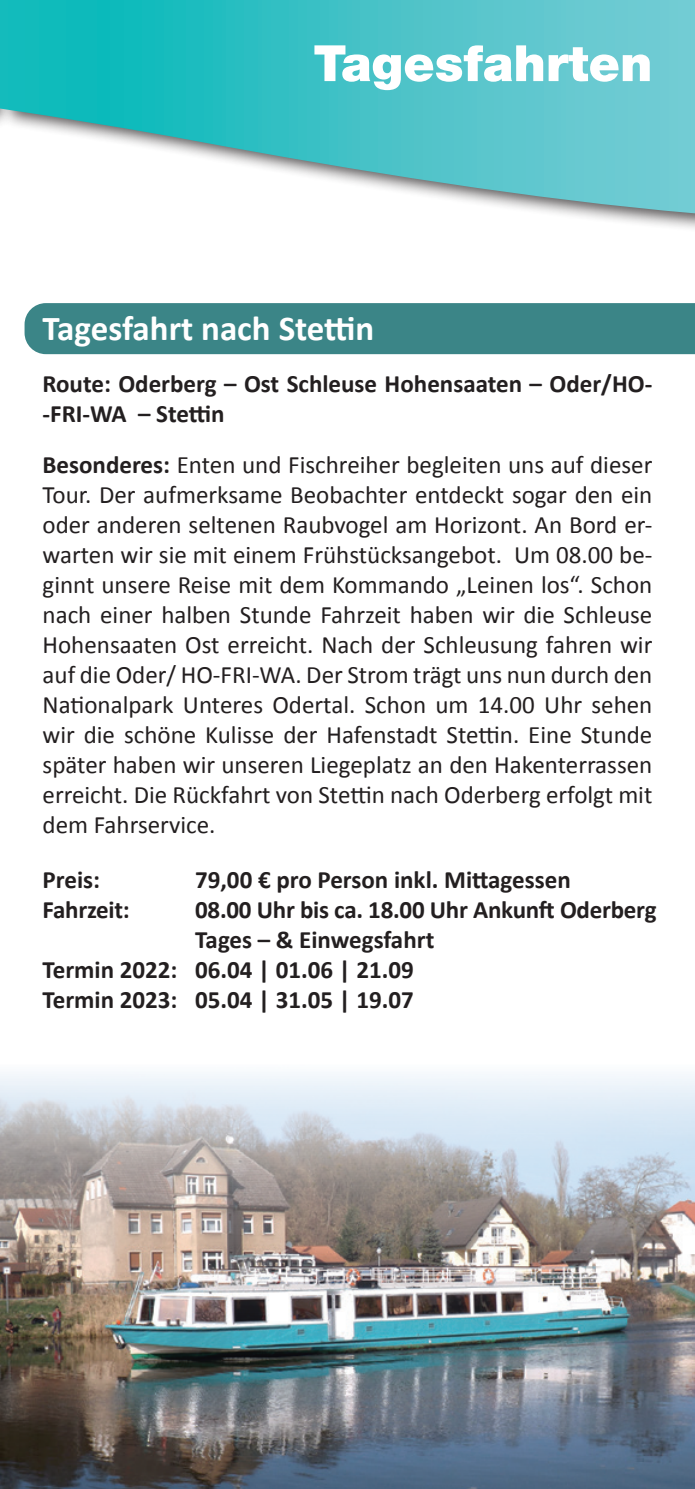
<style>
.page{position:relative;width:695px;height:1489px;background:#fff}
.page>*{position:absolute;margin:0;border:0;box-sizing:border-box;transform-origin:0 0}
.t1{font:900 50px "Helvetica Neue LT Std";color:#fff}
.t2{font:700 35px "Calibri";color:#fff}
.t3{font:25px/30px "Calibri";color:#231f20;text-align:justify}
.t4{font:700 25px/30px "Calibri";color:#231f20}
.s1{font-weight:700}
</style>
<div class="page">
<div style="left:25px;top:303px;width:669px;height:51px;background:#3b8587"></div>
<div style="left:0;top:0;width:694px;height:235px;background:#231f20;opacity:.75"></div>
<svg style="left:0;top:0;width:694px;height:213px"></svg>
<img style="left:0;top:1074px;width:694px;height:414px">
<h1 class="t1" style="left:313px;top:33px;width:340px">Tagesfahrten</h1>
<h2 class="t2" style="left:43px;top:306px;width:333px">Tagesfahrt nach Stettin</h2>
<p class="t4" style="left:43px;top:368px;width:611px">Route: Oderberg – Ost Schleuse Hohensaaten – Oder/HO--FRI-WA – Stettin</p>
<p class="t3" style="left:43px;top:449px;width:611px"><span class="s1">Besonderes:</span> Enten und Fischreiher begleiten uns auf dieser Tour. Der aufmerksame Beobachter entdeckt sogar den ein oder anderen seltenen Raubvogel am Horizont. An Bord er&shy;warten wir sie mit einem Frühstücksangebot. Um 08.00 be&shy;ginnt unsere Reise mit dem Kommando „Leinen los“. Schon nach einer halben Stunde Fahrzeit haben wir die Schleuse Hohensaaten Ost erreicht. Nach der Schleusung fahren wir auf die Oder/ HO-FRI-WA. Der Strom trägt uns nun durch den Nationalpark Unteres Odertal. Schon um 14.00 Uhr sehen wir die schöne Kulisse der Hafenstadt Stettin. Eine Stunde später haben wir unseren Liegeplatz an den Hakenterrassen erreicht. Die Rückfahrt von Stettin nach Oderberg erfolgt mit dem Fahrservice.</p>
<p class="t4" style="left:43px;top:864px;width:59px">Preis:</p>
<p class="t4" style="left:195px;top:864px;width:377px">79,00 € pro Person inkl. Mittagessen</p>
<p class="t4" style="left:43px;top:894px;width:89px">Fahrzeit:</p>
<p class="t4" style="left:195px;top:894px;width:463px">08.00 Uhr bis ca. 18.00 Uhr Ankunft Oderberg</p>
<p class="t4" style="left:195px;top:924px;width:241px">Tages – &amp; Einwegsfahrt</p>
<p class="t4" style="left:43px;top:954px;width:372px">Termin 2022: 06.04 | 01.06 | 21.09</p>
<p class="t4" style="left:43px;top:984px;width:372px">Termin 2023: 05.04 | 31.05 | 19.07</p>
</div>
